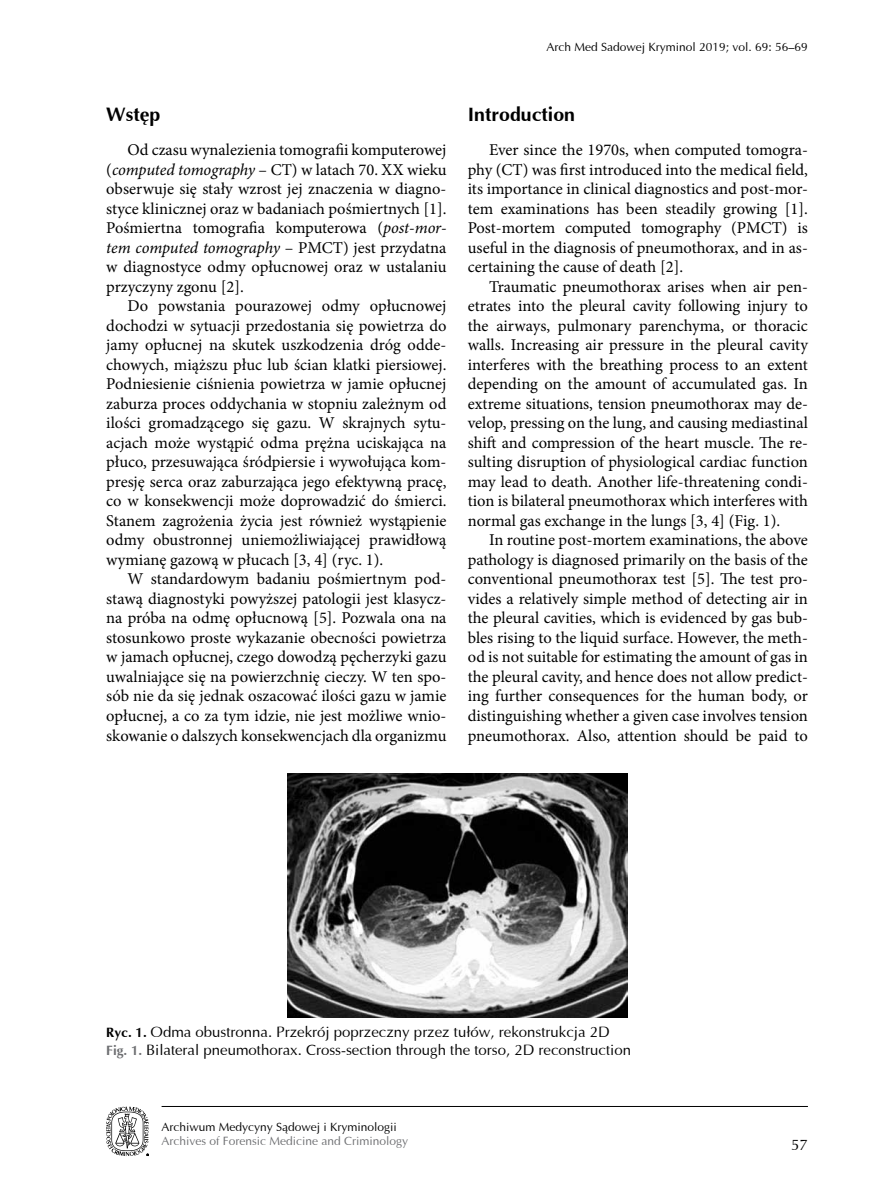
<style>
.page{position:relative;width:893px;height:1191px;background:#fff}
.page>*{position:absolute;margin:0;border:0;box-sizing:border-box;transform-origin:0 0}
.t1{font:700 19.5px "Ottawa";color:#000}
.t2{font:16.5px/19.5px "Minion Pro";color:#000;text-align:justify}
.t3{font:15px/18px "Ottawa";color:#000}
.t4{font:12px "Ottawa";color:#000}
.t5{font:12px "Ottawa";color:#6d6e71}
.s1{font-style:italic}
.s2{font-weight:700;font-size:13.5px}
.s3{font-weight:700;font-size:13.5px;color:#6d6e71}
</style>
<div class="page">
<hr style="left:162px;top:1106px;width:646px;height:1px;background:#000">
<svg style="left:106px;top:1106px;width:43px;height:50px"></svg>
<img style="left:287px;top:773px;width:340px;height:244px">
<p class="t1" style="left:106px;top:102px;width:56px">Wstęp</p>
<p class="t2" style="left:106px;top:140px;width:342px;text-indent:21px">Od czasu wynalezienia tomografii komputerowej (<span class="s1">computed tomography</span> – CT) w latach 70. XX wieku obserwuje się stały wzrost jej znaczenia w diagno&shy;styce klinicznej oraz w badaniach pośmiertnych [1].<br>Pośmiertna tomografia komputerowa (<span class="s1">post-mor&shy;tem computed tomography</span> – PMCT) jest przydatna w diagnostyce odmy opłucnowej oraz w ustalaniu przyczyny zgonu [2].</p>
<p class="t2" style="left:106px;top:296px;width:342px;text-indent:21px">Do powstania pourazowej odmy opłucnowej dochodzi w sytuacji przedostania się powietrza do jamy opłucnej na skutek uszkodzenia dróg odde&shy;chowych, miąższu płuc lub ścian klatki piersiowej.<br>Podniesienie ciśnienia powietrza w jamie opłucnej zaburza proces oddychania w stopniu zależnym od ilości gromadzącego się gazu. W skrajnych sytu&shy;acjach może wystąpić odma prężna uciskająca na płuco, przesuwająca śródpiersie i wywołująca kom&shy;presję serca oraz zaburzająca jego efektywną pracę, co w konsekwencji może doprowadzić do śmierci.<br>Stanem zagrożenia życia jest również wystąpienie odmy obustronnej uniemożliwiającej prawidłową wymianę gazową w płucach [3, 4] (ryc. 1).</p>
<p class="t2" style="left:106px;top:569px;width:342px;text-indent:21px">W standardowym badaniu pośmiertnym pod&shy;stawą diagnostyki powyższej patologii jest klasycz&shy;na próba na odmę opłucnową [5]. Pozwala ona na stosunkowo proste wykazanie obecności powietrza w jamach opłucnej, czego dowodzą pęcherzyki gazu uwalniające się na powierzchnię cieczy. W ten spo&shy;sób nie da się jednak oszacować ilości gazu w jamie opłucnej, a co za tym idzie, nie jest możliwe wnio&shy;skowanie o dalszych konsekwencjach dla organizmu</p>
<p class="t4" style="left:546px;top:40px;width:263px">Arch Med Sadowej Kryminol 2019; vol. 69: 56–69</p>
<p class="t1" style="left:468px;top:102px;width:109px">Introduction</p>
<p class="t2" style="left:468px;top:140px;width:342px;text-indent:21px">Ever since the 1970s, when computed tomogra&shy;phy (CT) was first introduced into the medical field, its importance in clinical diagnostics and post-mor&shy;tem examinations has been steadily growing [1].<br>Post-mortem computed tomography (PMCT) is useful in the diagnosis of pneumothorax, and in as&shy;certaining the cause of death [2].</p>
<p class="t2" style="left:468px;top:277px;width:342px;text-indent:21px">Traumatic pneumothorax arises when air pen&shy;etrates into the pleural cavity following injury to the airways, pulmonary parenchyma, or thoracic walls. Increasing air pressure in the pleural cavity interferes with the breathing process to an extent depending on the amount of accumulated gas. In extreme situations, tension pneumothorax may de&shy;velop, pressing on the lung, and causing mediastinal shift and compression of the heart muscle. The re&shy;sulting disruption of physiological cardiac function may lead to death. Another life-threatening condi&shy;tion is bilateral pneumothorax which interferes with normal gas exchange in the lungs [3, 4] (Fig. 1).</p>
<p class="t2" style="left:468px;top:530px;width:342px;text-indent:21px">In routine post-mortem examinations, the above pathology is diagnosed primarily on the basis of the conventional pneumothorax test [5]. The test pro&shy;vides a relatively simple method of detecting air in the pleural cavities, which is evidenced by gas bub&shy;bles rising to the liquid surface. However, the meth&shy;od is not suitable for estimating the amount of gas in the pleural cavity, and hence does not allow predict&shy;ing further consequences for the human body, or distinguishing whether a given case involves tension pneumothorax. Also, attention should be paid to</p>
<p class="t3" style="left:106px;top:1022px;width:526px"><span class="s2">Ryc. 1.</span> Odma obustronna. Przekrój poprzeczny przez tułów, rekonstrukcja 2D<br><span class="s3">Fig. 1.</span> Bilateral pneumothorax. Cross-section through the torso, 2D reconstruction</p>
<p class="t4" style="left:162px;top:1119px;width:237px">Archiwum Medycyny Sądowej i Kryminologii</p>
<p class="t5" style="left:162px;top:1134px;width:248px">Archives of Forensic Medicine and Criminology</p>
<p class="t3" style="left:791px;top:1136px;width:18px">57</p>
</div>
